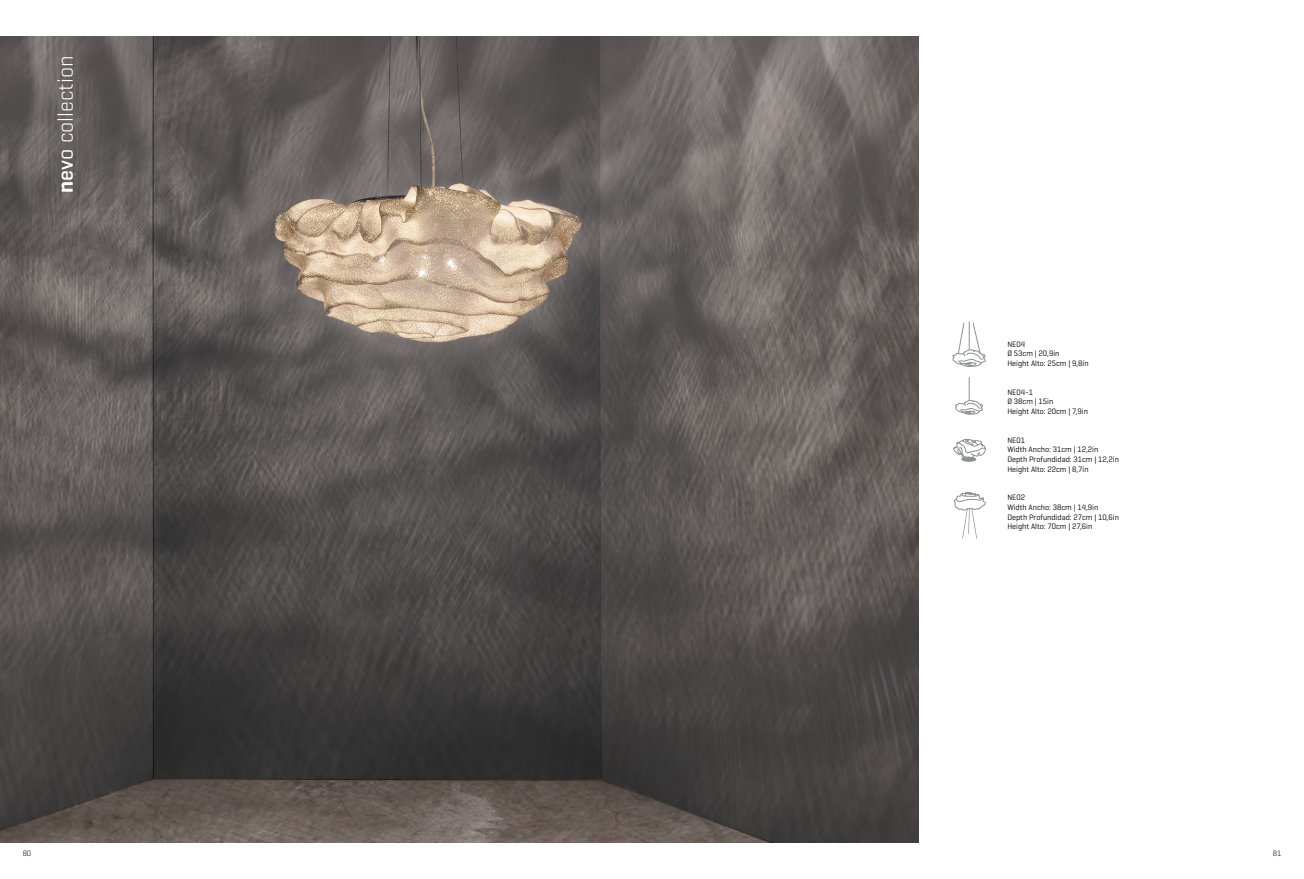
<style>
.page{position:relative;width:1304px;height:879px;background:#fff}
.page>*{position:absolute;margin:0;border:0;box-sizing:border-box;transform-origin:0 0}
.t1{font:300 22px "Geogrotesque";color:#fff}
.t2{font:8px/9.6px "Geogrotesque";color:#000}
.t3{font:300 8px "Geogrotesque";color:#000}
.s1{font-weight:600}
.s2{font-weight:500}
.s3{font-weight:400}
</style>
<div class="page">
<img style="left:0;top:36px;width:918px;height:807px">
<svg style="left:952px;top:322px;width:34px;height:45px"></svg>
<svg style="left:953px;top:438px;width:33px;height:24px"></svg>
<svg style="left:953px;top:491px;width:33px;height:48px"></svg>
<svg style="left:955px;top:378px;width:28px;height:37px"></svg>
<h1 class="t1" style="left:52px;top:193px;width:138px;rotate:-90deg"><span class="s1">n</span><span class="s2">ev</span><span class="s3">o</span> collection</h1>
<p class="t2" style="left:1007px;top:339px;width:83px">NE04<br>Ø 53cm | 20,9in<br>Height Alto: 25cm | 9,8in</p>
<p class="t2" style="left:1007px;top:387px;width:82px">NE04-1<br>Ø 38cm | 15in<br>Height Alto: 20cm | 7,9in</p>
<p class="t2" style="left:1007px;top:435px;width:113px">NE01<br>Width Ancho: 31cm | 12,2in<br>Depth Profundidad: 31cm | 12,2in<br>Height Alto: 22cm | 8,7in</p>
<p class="t2" style="left:1007px;top:492px;width:113px">NE02<br>Width Ancho: 38cm | 14,9in<br>Depth Profundidad: 27cm | 10,6in<br>Height Alto: 70cm | 27,6in</p>
<p class="t3" style="left:23px;top:848px;width:10px">80</p>
<p class="t3" style="left:1273px;top:848px;width:10px">81</p>
</div>
